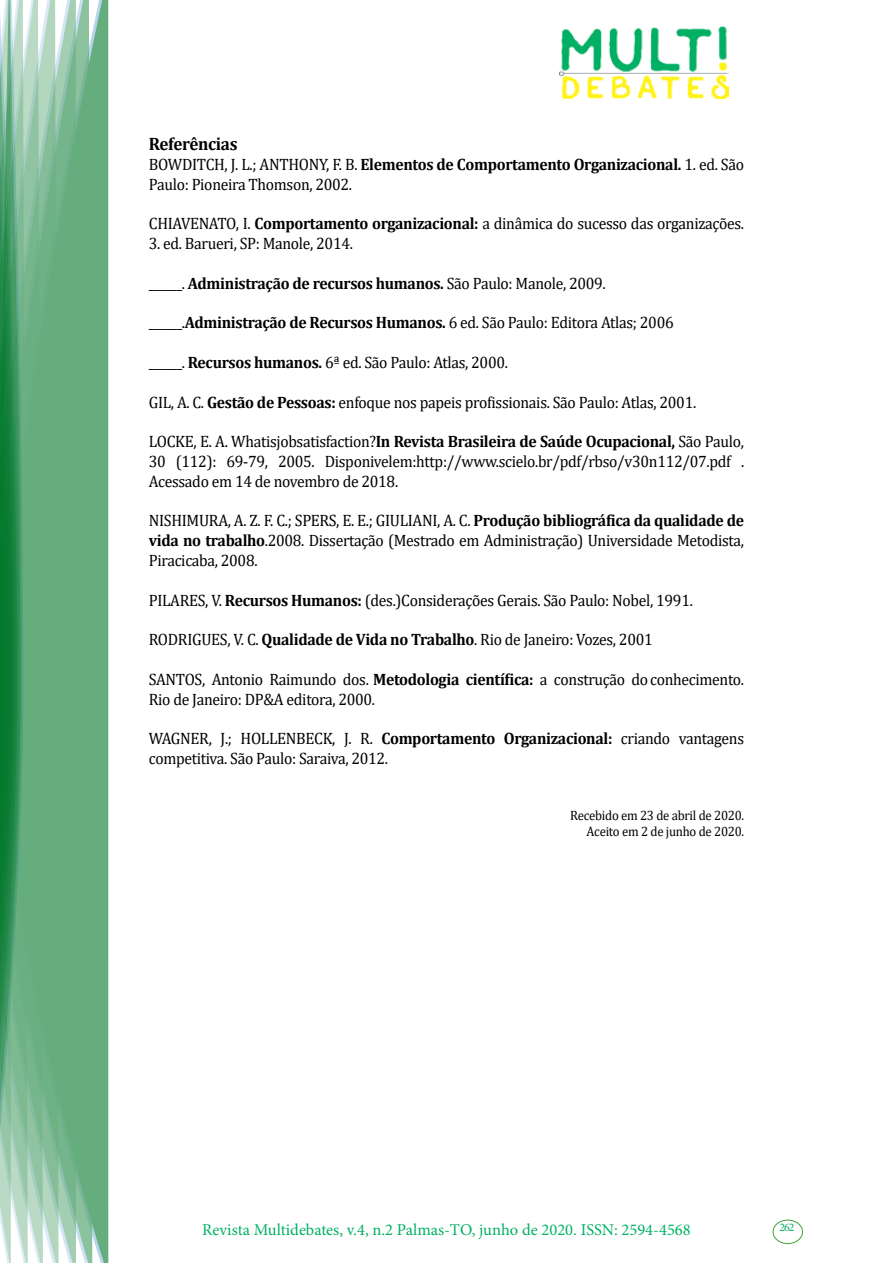
<style>
.page{position:relative;width:893px;height:1263px;background:#fff}
.page>*{position:absolute;margin:0;border:0;box-sizing:border-box;transform-origin:0 0}
.t1{font:700 18px "Cambria";letter-spacing:-.02em;color:#000;scale:.95 1}
.t2{font:16.5px/19.8px "Cambria";letter-spacing:-.02em;color:#000;scale:.95 1}
.t3{font:16.5px "Minion Pro";color:#00b064}
.t4{font:700 16.5px "Cambria";letter-spacing:-.02em;color:#000;scale:.95 1}
.t5{font:13.5px/16.2px "Cambria";letter-spacing:-.02em;color:#000;text-align:right;scale:.95 1}
.t6{font:11.7px "Minion Pro";color:#00b064}
.s1{font-weight:700}
.s2{font-weight:400}
</style>
<div class="page">
<img style="left:559px;top:26px;width:169px;height:72px">
<div style="left:95px;top:0;width:14px;height:1263px;background:#66ad7e"></div>
<svg style="left:79px;top:0;width:16px;height:1263px;background:#6cb083"></svg>
<svg style="left:62px;top:0;width:17px;height:1263px;background:#6fb287"></svg>
<svg style="left:45px;top:0;width:17px;height:1263px;background:#77b68d"></svg>
<svg style="left:30px;top:0;width:15px;height:1263px;background:#7bb891"></svg>
<svg style="left:0;top:0;width:30px;height:1263px;background:#5ba779"></svg>
<div style="left:772px;top:1219px;width:31px;height:25px;border:1px solid #3fa535;border-radius:50%"></div>
<p class="t1" style="left:149px;top:131px;width:95px">Referências</p>
<p class="t2" style="left:149px;top:154px;width:628px">BOWDITCH, J. L.; ANTHONY, F. B. <span class="s1">Elementos de Comportamento Organizacional.</span> 1. ed. São<br>Paulo: Pioneira Thomson, 2002.</p>
<p class="t2" style="left:149px;top:214px;width:628px">CHIAVENATO, I. <span class="s1">Comportamento organizacional:</span> a dinâmica do sucesso das organizações.</p>
<p class="t2" style="left:149px;top:233px;width:216px">3. ed. Barueri, SP: Manole, 2014.</p>
<p class="t4" style="left:149px;top:271px;width:483px"><span class="s2">______.</span> Administração de recursos humanos. <span class="s2">São Paulo: Manole, 2009.</span></p>
<p class="t2" style="left:149px;top:313px;width:554px">______.<span class="s1">Administração de Recursos Humanos.</span> 6 ed. São Paulo: Editora Atlas; 2006</p>
<p class="t2" style="left:149px;top:352px;width:380px">______. <span class="s1">Recursos humanos.</span> 6ª ed. São Paulo: Atlas, 2000.</p>
<p class="t2" style="left:149px;top:392px;width:578px">GIL, A. C. <span class="s1">Gestão de Pessoas:</span> enfoque nos papeis profissionais. São Paulo: Atlas, 2001.</p>
<p class="t2" style="left:149px;top:431px;width:628px;text-align:justify">LOCKE, E. A. Whatisjobsatisfaction?<span class="s1">In Revista Brasileira de Saúde Ocupacional,</span> São Paulo, 30 (112): 69-79, 2005. Disponivelem:http://www.scielo.br/pdf/rbso/v30n112/07.pdf .<br>Acessado em 14 de novembro de 2018.</p>
<p class="t2" style="left:149px;top:511px;width:628px;text-align:justify">NISHIMURA, A. Z. F. C.; SPERS, E. E.; GIULIANI, A. C. <span class="s1">Produção bibliográfica da qualidade de vida no trabalho</span>.2008. Dissertação (Mestrado em Administração) Universidade Metodista, Piracicaba, 2008.</p>
<p class="t2" style="left:149px;top:590px;width:574px">PILARES, V. <span class="s1">Recursos Humanos:</span> (des.)Considerações Gerais. São Paulo: Nobel, 1991.</p>
<p class="t2" style="left:149px;top:629px;width:532px">RODRIGUES, V. C. <span class="s1">Qualidade de Vida no Trabalho</span>. Rio de Janeiro: Vozes, 2001</p>
<p class="t2" style="left:149px;top:669px;width:628px">SANTOS, Antonio Raimundo dos. <span class="s1">Metodologia científica:</span> a construção do conhecimento.<br>Rio de Janeiro: DP&amp;A editora, 2000.</p>
<p class="t2" style="left:149px;top:728px;width:628px">WAGNER, J.; HOLLENBECK, J. R. <span class="s1">Comportamento Organizacional:</span> criando vantagens competitiva. São Paulo: Saraiva, 2012.</p>
<p class="t5" style="left:570px;top:807px;width:185px">Recebido em 23 de abril de 2020.<br>Aceito em 2 de junho de 2020.</p>
<p class="t3" style="left:202px;top:1218px;width:490px">Revista Multidebates, v.4, n.2 Palmas-TO, junho de 2020. ISSN: 2594-4568</p>
<p class="t6" style="left:779px;top:1219px;width:16px">262</p>
</div>
